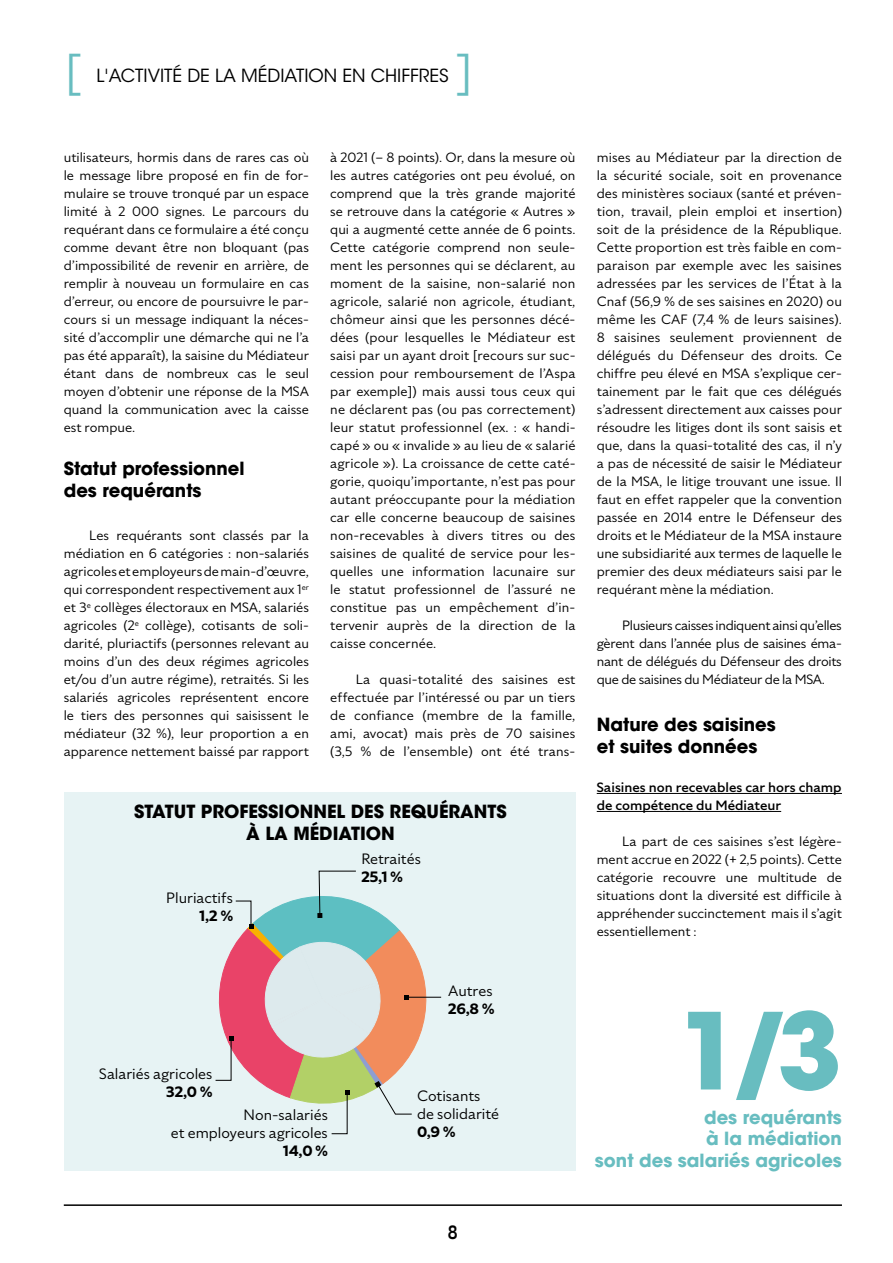
<style>
.page{position:relative;width:893px;height:1263px;background:#fff}
.page>*{position:absolute;margin:0;border:0;box-sizing:border-box;transform-origin:0 0}
.t1{font:700 105px "ITC Avant Garde Std";color:#68bdc0}
.t2{font:45px "ITC Avant Garde Std";color:#68bdc0}
.t3{font:500 19.5px "Hoss Round X Narrow";color:#000}
.t4{font:700 18px/21.6px "ITC Avant Garde Std";color:#000}
.t5{font:700 18px/21.6px "ITC Avant Garde Std";color:#68bdc0;text-align:right}
.t6{font:18px "ITC Avant Garde Std";color:#000}
.t7{font:15px/18px "Specter";color:#000;text-align:right}
.t8{font:700 15px "Specter";color:#000}
.t9{font:13.5px/18px "Specter";color:#000;text-align:justify}
.t10{font:500 13.5px/18px "Specter";color:#000}
</style>
<div class="page">
<hr style="left:64px;top:1204px;width:778px;height:2px;background:#000">
<hr style="left:597px;top:793px;width:245px;height:1px;background:#000">
<hr style="left:597px;top:811px;width:184px;height:1px;background:#000">
<div style="left:64px;top:792px;width:511px;height:378px;background:#e7f3f4"></div>
<hr style="left:406px;top:997px;width:35px;height:1px;background:#000">
<svg style="left:215px;top:870px;width:223px;height:264px"></svg>
<h2 class="t2" style="left:64px;top:43px;width:21px">[</h2>
<h3 class="t6" style="left:97px;top:64px;width:354px">L'ACTIVITÉ DE LA MÉDIATION EN CHIFFRES</h3>
<h2 class="t2" style="left:454px;top:43px;width:21px">]</h2>
<p class="t9" style="left:64px;top:148px;width:247px">utilisateurs, hormis dans de rares cas où le message libre proposé en fin de for&shy;mulaire se trouve tronqué par un espace limité à 2 000 signes. Le parcours du requérant dans ce formulaire a été conçu comme devant être non bloquant (pas d’impossibilité de revenir en arrière, de remplir à nouveau un formulaire en cas d’erreur, ou encore de poursuivre le par&shy;cours si un message indiquant la néces&shy;sité d’accomplir une démarche qui ne l’a pas été apparaît), la saisine du Médiateur étant dans de nombreux cas le seul moyen d’obtenir une réponse de la MSA quand la communication avec la caisse est rompue.</p>
<h3 class="t4" style="left:64px;top:457px;width:182px">Statut professionnel des requérants</h3>
<p class="t9" style="left:64px;top:526px;width:247px;text-indent:26px">Les requérants sont classés par la médiation en 6 catégories : non-salariés agricoles et employeurs de main-d’œuvre, qui correspondent respectivement aux 1<sup>er </sup>et 3<sup>e</sup> collèges électoraux en MSA, salariés agricoles (2<sup>e</sup> collège), cotisants de soli&shy;darité, pluriactifs (personnes relevant au moins d’un des deux régimes agricoles et/ou d’un autre régime), retraités. Si les salariés agricoles représentent encore le tiers des personnes qui saisissent le médiateur (32 %), leur proportion a en apparence nettement baissé par rapport</p>
<p class="t9" style="left:330px;top:148px;width:247px">à 2021 (– 8 points). Or, dans la mesure où les autres catégories ont peu évolué, on comprend que la très grande majorité se retrouve dans la catégorie « Autres » qui a augmenté cette année de 6 points.<br>Cette catégorie comprend non seule&shy;ment les personnes qui se déclarent, au moment de la saisine, non-salarié non agricole, salarié non agricole, étudiant, chômeur ainsi que les personnes décé&shy;dées (pour lesquelles le Médiateur est saisi par un ayant droit [recours sur suc&shy;cession pour remboursement de l’Aspa par exemple]) mais aussi tous ceux qui ne déclarent pas (ou pas correctement) leur statut professionnel (ex. : « handi&shy;capé » ou « invalide » au lieu de « salarié agricole »). La croissance de cette caté&shy;gorie, quoiqu’importante, n’est pas pour autant préoccupante pour la médiation car elle concerne beaucoup de saisines non-recevables à divers titres ou des saisines de qualité de service pour les&shy;quelles une information lacunaire sur le statut professionnel de l’assuré ne constitue pas un empêchement d’in&shy;tervenir auprès de la direction de la caisse concernée.</p>
<p class="t9" style="left:330px;top:670px;width:247px;text-indent:26px">La quasi-totalité des saisines est effectuée par l’intéressé ou par un tiers de confiance (membre de la famille, ami, avocat) mais près de 70 saisines (3,5 % de l’ensemble) ont été trans-</p>
<h3 class="t4" style="left:134px;top:801px;width:374px;text-align:center">STATUT PROFESSIONNEL DES REQUÉRANTS<br>À LA MÉDIATION</h3>
<p class="t7" style="left:166px;top:889px;width:68px">Pluriactifs</p>
<p class="t8" style="left:199px;top:906px;width:35px">1,2 %</p>
<p class="t7" style="left:99px;top:1064px;width:115px">Salariés agricoles</p>
<p class="t8" style="left:166px;top:1081px;width:48px">32,0 %</p>
<p class="t7" style="left:171px;top:1105px;width:159px">Non-salariés<br>et employeurs agricoles</p>
<p class="t8" style="left:283px;top:1140px;width:47px">14,0 %</p>
<p class="t7" style="left:361px;top:850px;width:61px">Retraités</p>
<p class="t8" style="left:361px;top:867px;width:43px">25,1 %</p>
<p class="t7" style="left:448px;top:981px;width:46px">Autres</p>
<p class="t8" style="left:448px;top:998px;width:48px">26,8 %</p>
<p class="t7" style="left:417px;top:1087px;width:84px;text-align:left">Cotisants de solidarité</p>
<p class="t8" style="left:417px;top:1122px;width:40px">0,9 %</p>
<p class="t9" style="left:597px;top:148px;width:247px">mises au Médiateur par la direction de la sécurité sociale, soit en provenance des ministères sociaux (santé et préven&shy;tion, travail, plein emploi et insertion) soit de la présidence de la République.<br>Cette proportion est très faible en com&shy;paraison par exemple avec les saisines adressées par les services de l’État à la Cnaf (56,9 % de ses saisines en 2020) ou même les CAF (7,4 % de leurs saisines).<br>8 saisines seulement proviennent de délégués du Défenseur des droits. Ce chiffre peu élevé en MSA s’explique cer&shy;tainement par le fait que ces délégués s’adressent directement aux caisses pour résoudre les litiges dont ils sont saisis et que, dans la quasi-totalité des cas, il n’y a pas de nécessité de saisir le Médiateur de la MSA, le litige trouvant une issue. Il faut en effet rappeler que la convention passée en 2014 entre le Défenseur des droits et le Médiateur de la MSA instaure une subsidiarité aux termes de laquelle le premier des deux médiateurs saisi par le requérant mène la médiation.</p>
<p class="t9" style="left:597px;top:616px;width:247px;text-indent:26px">Plusieurs caisses indiquent ainsi qu’elles gèrent dans l’année plus de saisines éma&shy;nant de délégués du Défenseur des droits que de saisines du Médiateur de la MSA.</p>
<h3 class="t4" style="left:597px;top:714px;width:181px">Nature des saisines et suites données</h3>
<p class="t10" style="left:597px;top:778px;width:246px">Saisines non recevables car hors champ de compétence du Médiateur</p>
<p class="t9" style="left:597px;top:832px;width:247px;text-indent:26px">La part de ces saisines s’est légère&shy;ment accrue en 2022 (+ 2,5 points). Cette catégorie recouvre une multitude de situations dont la diversité est difficile à appréhender succinctement mais il s’agit essentiellement :</p>
<h1 class="t1" style="left:677px;top:983px;width:166px">1/3</h1>
<h3 class="t5" style="left:595px;top:1106px;width:248px">des requérants<br>à la médiation<br>sont des salariés agricoles</h3>
<h3 class="t3" style="left:448px;top:1221px;width:11px">8</h3>
</div>
